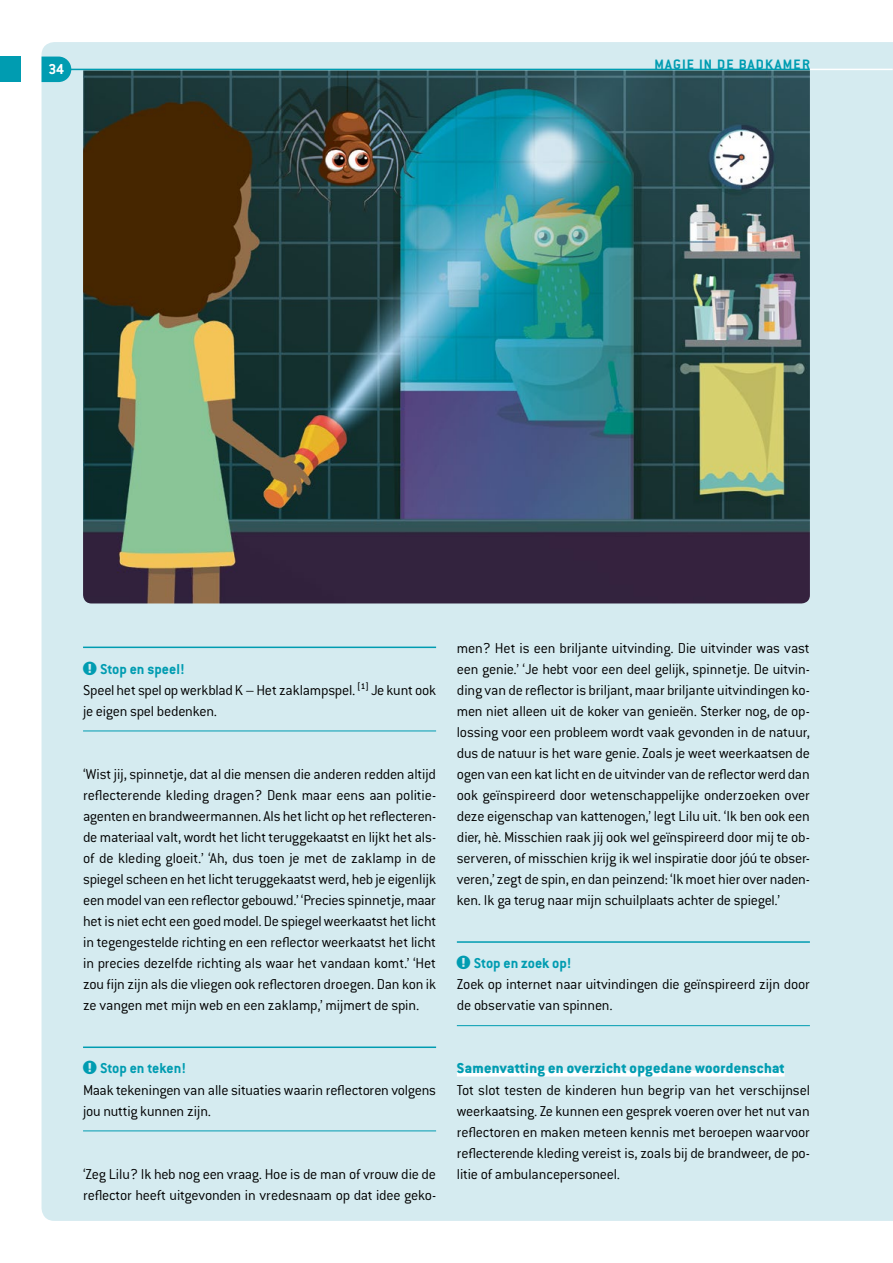
<style>
.page{position:relative;width:893px;height:1263px;background:#fff}
.page>*{position:absolute;margin:0;border:0;box-sizing:border-box;transform-origin:0 0}
.t1{font:300 15.75px/21px "Conduit ITC Pro";letter-spacing:-.015em;color:#000}
.t2{font:800 15.75px "Conduit ITC Pro";letter-spacing:.02em;color:#009cb1}
.t3{font:700 15.75px "Conduit ITC Pro";color:#fff}
.t4{font:700 15px "Conduit ITC Pro";letter-spacing:.08em;color:#009cb1}
.s1{color:#009cb1}
.s2{font-weight:700;color:#009cb1}
</style>
<div class="page">
<div style="left:42px;top:42px;width:851px;height:1179px;background:#d5ebf0"></div>
<img style="left:83px;top:70px;width:727px;height:533px">
<hr style="left:83px;top:647px;width:353px;height:1px;background:#009cb1">
<hr style="left:83px;top:730px;width:353px;height:1px;background:#009cb1">
<hr style="left:83px;top:1046px;width:353px;height:2px;background:#009cb1">
<hr style="left:83px;top:1130px;width:353px;height:1px;background:#009cb1">
<hr style="left:457px;top:941px;width:353px;height:2px;background:#009cb1">
<hr style="left:457px;top:1025px;width:353px;height:1px;background:#009cb1">
<div style="left:457px;top:1070px;width:328px;height:6px;background:#fff"></div>
<hr style="left:43px;top:69px;width:767px;height:1px;background:#009cb1">
<hr style="left:810px;top:69px;width:83px;height:1px;background:#fff">
<div style="left:0;top:57px;width:21px;height:25px;background:#009cb1"></div>
<div style="left:41px;top:57px;width:30px;height:25px;background:#009cb1;border-radius:13px"></div>
<p class="t3" style="left:49px;top:60px;width:17px">34</p>
<p class="t4" style="left:654px;top:55px;width:157px">MAGIE IN DE BADKAMER</p>
<p class="t1" style="left:83px;top:658px;width:355px"><span class="s1">■</span> <span class="s2">Stop en speel!<br></span>Speel het spel op werkblad K – Het zaklampspel. <sup>[1]</sup> Je kunt ook je eigen spel bedenken.</p>
<p class="t1" style="left:83px;top:763px;width:355px;text-align:justify">‘Wist jij, spinnetje, dat al die mensen die anderen redden altijd reflecterende kleding dragen? Denk maar eens aan politie&shy;agenten en brandweermannen. Als het licht op het reflecteren&shy;de materiaal valt, wordt het licht teruggekaatst en lijkt het als&shy;of de kleding gloeit.’ ‘Ah, dus toen je met de zaklamp in de spiegel scheen en het licht teruggekaatst werd, heb je eigenlijk een model van een reflector gebouwd.’ ‘Precies spinnetje, maar het is niet echt een goed model. De spiegel weerkaatst het licht in tegengestelde richting en een reflector weerkaatst het licht in precies dezelfde richting als waar het vandaan komt.’ ‘Het zou fijn zijn als die vliegen ook reflectoren droegen. Dan kon ik ze vangen met mijn web en een zaklamp,’ mijmert de spin.</p>
<p class="t1" style="left:83px;top:1058px;width:354px"><span class="s1">■</span> <span class="s2">Stop en teken!<br></span>Maak tekeningen van alle situaties waarin reflectoren volgens jou nuttig kunnen zijn.</p>
<p class="t1" style="left:83px;top:1163px;width:355px">‘Zeg Lilu? Ik heb nog een vraag. Hoe is de man of vrouw die de reflector heeft uitgevonden in vredesnaam op dat idee geko-</p>
<p class="t1" style="left:457px;top:637px;width:355px;text-align:justify">men? Het is een briljante uitvinding. Die uitvinder was vast een genie.’ ‘Je hebt voor een deel gelijk, spinnetje. De uitvin&shy;ding van de reflector is briljant, maar briljante uitvindingen ko&shy;men niet alleen uit de koker van genieën. Sterker nog, de op&shy;lossing voor een probleem wordt vaak gevonden in de natuur, dus de natuur is het ware genie. Zoals je weet weerkaatsen de ogen van een kat licht en de uitvinder van de reflector werd dan ook geïnspireerd door wetenschappelijke onderzoeken over deze eigenschap van kattenogen,’ legt Lilu uit. ‘Ik ben ook een dier, hè. Misschien raak jij ook wel geïnspireerd door mij te ob&shy;serveren, of misschien krijg ik wel inspiratie door jóú te obser&shy;veren,’ zegt de spin, en dan peinzend: ‘Ik moet hier over naden&shy;ken. Ik ga terug naar mijn schuilplaats achter de spiegel.’</p>
<p class="t1" style="left:457px;top:953px;width:355px"><span class="s1">■</span> <span class="s2">Stop en zoek op!<br></span>Zoek op internet naar uitvindingen die geïnspireerd zijn door de observatie van spinnen.</p>
<p class="t2" style="left:457px;top:1059px;width:329px">Samenvatting en overzicht opgedane woordenschat</p>
<p class="t1" style="left:457px;top:1079px;width:355px;text-align:justify">Tot slot testen de kinderen hun begrip van het verschijnsel weerkaatsing. Ze kunnen een gesprek voeren over het nut van reflectoren en maken meteen kennis met beroepen waarvoor reflecterende kleding vereist is, zoals bij de brandweer, de po&shy;litie of ambulancepersoneel.</p>
</div>
